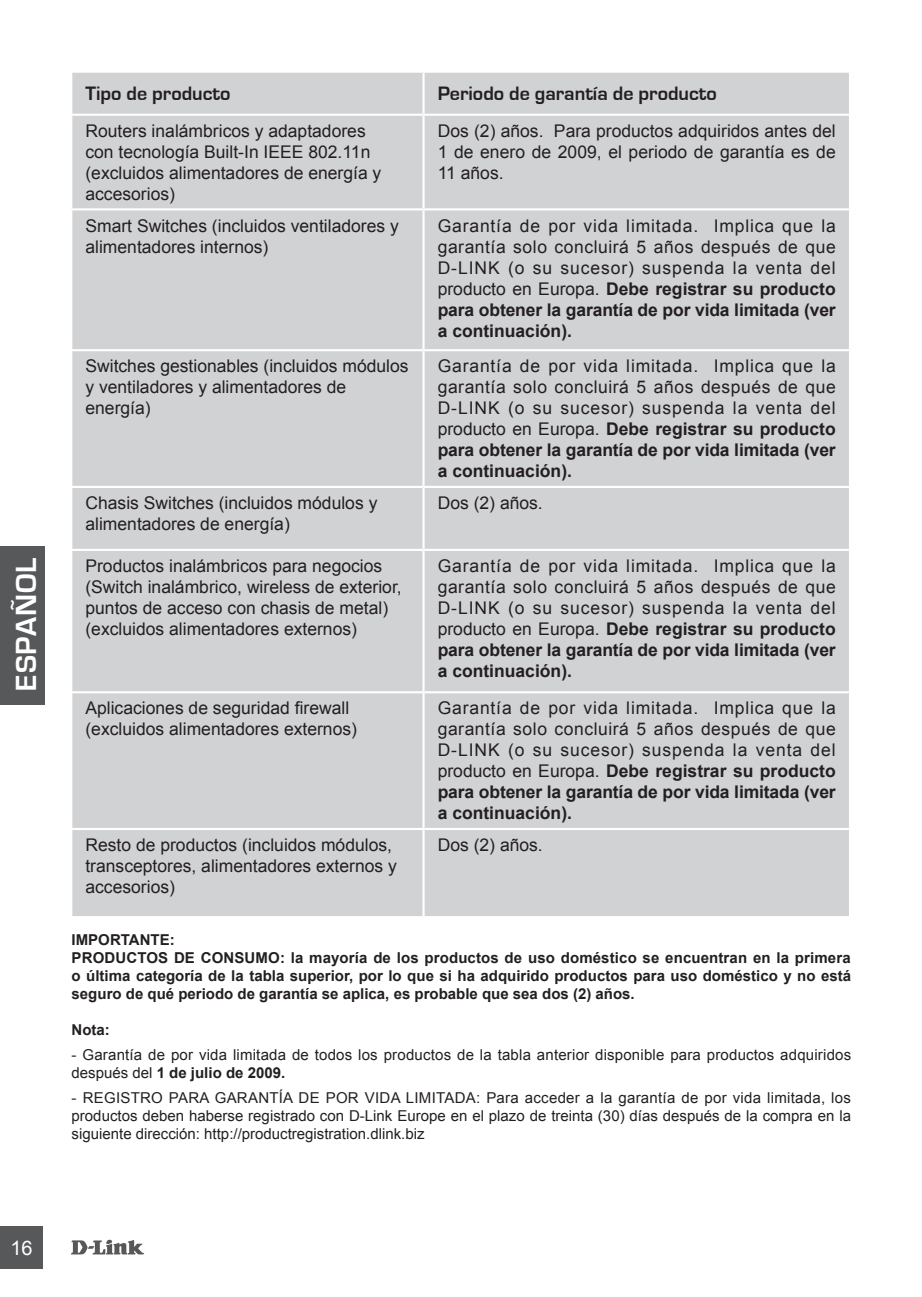
<style>
.page{position:relative;width:922px;height:1297px;background:#fff}
.page>*{position:absolute;margin:0;border:0;box-sizing:border-box;transform-origin:0 0}
.t1{font:700 30px "Eurostile";letter-spacing:.03em;color:#fff}
.t2{font:700 20px "Eurostile";color:#231f20}
.t3{font:20px "Arial";color:#fff}
.t4{font:17.5px/21px "Arial";color:#231f20}
.t5{font:15px/18px "Arial";letter-spacing:.015em;color:#231f20}
.t6{font:700 15px/18px "Arial";color:#231f20}
.s1{font-weight:700}
</style>
<div class="page">
<svg style="left:71px;top:1239px;width:73px;height:15px"></svg>
<div style="left:0;top:1226px;width:43px;height:43px;background:#57585a"></div>
<div style="left:0;top:546px;width:45px;height:159px;background:#57585a"></div>
<div style="left:72px;top:73px;width:776px;height:843px;background:#d1d2d4"></div>
<hr style="left:422px;top:73px;width:2px;height:41px;background:#fff">
<hr style="left:70px;top:114px;width:353px;height:2px;background:#fff">
<hr style="left:423px;top:114px;width:427px;height:2px;background:#fff">
<hr style="left:422px;top:116px;width:2px;height:92px;background:#fff">
<hr style="left:70px;top:208px;width:353px;height:2px;background:#fff">
<hr style="left:423px;top:208px;width:427px;height:2px;background:#fff">
<hr style="left:422px;top:210px;width:2px;height:139px;background:#fff">
<hr style="left:70px;top:349px;width:353px;height:2px;background:#fff">
<hr style="left:423px;top:349px;width:427px;height:2px;background:#fff">
<hr style="left:422px;top:351px;width:2px;height:135px;background:#fff">
<hr style="left:70px;top:486px;width:353px;height:2px;background:#fff">
<hr style="left:423px;top:486px;width:427px;height:2px;background:#fff">
<hr style="left:422px;top:488px;width:2px;height:61px;background:#fff">
<hr style="left:70px;top:549px;width:353px;height:2px;background:#fff">
<hr style="left:423px;top:549px;width:427px;height:2px;background:#fff">
<hr style="left:422px;top:551px;width:2px;height:140px;background:#fff">
<hr style="left:70px;top:691px;width:354px;height:2px;background:#fff">
<hr style="left:422px;top:693px;width:2px;height:135px;background:#fff">
<hr style="left:70px;top:828px;width:354px;height:2px;background:#fff">
<hr style="left:422px;top:830px;width:2px;height:86px;background:#fff">
<hr style="left:424px;top:691px;width:424px;height:2px;background:#fff">
<hr style="left:424px;top:828px;width:424px;height:2px;background:#fff">
<h1 class="t1" style="left:10px;top:690px;width:134px;rotate:-90deg">ESPAÑOL</h1>
<p class="t2" style="left:85px;top:82px;width:147px">Tipo de producto</p>
<p class="t2" style="left:437px;top:82px;width:281px">Periodo de garantía de producto</p>
<p class="t4" style="left:85px;top:120px;width:297px">Routers inalámbricos y adaptadores con tecnología Built-In IEEE 802.11n (excluidos alimentadores de energía y accesorios)</p>
<p class="t4" style="left:437px;top:120px;width:399px;text-align:justify">Dos (2) años. Para productos adquiridos antes del 1 de enero de 2009, el periodo de garantía es de 11 años.</p>
<p class="t4" style="left:85px;top:215px;width:315px">Smart Switches (incluidos ventiladores y alimentadores internos)</p>
<p class="t4" style="left:437px;top:215px;width:399px;text-align:justify">Garantía de por vida limitada. Implica que la garantía solo concluirá 5 años después de que D-LINK (o su sucesor) suspenda la venta del producto en Europa. <span class="s1">Debe registrar su producto para obtener la garantía de por vida limitada (ver a continuación).</span></p>
<p class="t4" style="left:85px;top:356px;width:324px">Switches gestionables (incluidos módulos y ventiladores y alimentadores de energía)</p>
<p class="t4" style="left:437px;top:356px;width:399px;text-align:justify">Garantía de por vida limitada. Implica que la garantía solo concluirá 5 años después de que D-LINK (o su sucesor) suspenda la venta del producto en Europa. <span class="s1">Debe registrar su producto para obtener la garantía de por vida limitada (ver a continuación).</span></p>
<p class="t4" style="left:85px;top:492px;width:293px">Chasis Switches (incluidos módulos y alimentadores de energía)</p>
<p class="t4" style="left:437px;top:492px;width:107px">Dos (2) años.</p>
<p class="t4" style="left:85px;top:555px;width:318px">Productos inalámbricos para negocios (Switch inalámbrico, wireless de exterior, puntos de acceso con chasis de metal) (excluidos alimentadores externos)</p>
<p class="t4" style="left:437px;top:555px;width:399px;text-align:justify">Garantía de por vida limitada. Implica que la garantía solo concluirá 5 años después de que D-LINK (o su sucesor) suspenda la venta del producto en Europa. <span class="s1">Debe registrar su producto para obtener la garantía de por vida limitada (ver a continuación).</span></p>
<p class="t4" style="left:85px;top:698px;width:273px">Aplicaciones de seguridad firewall (excluidos alimentadores externos)</p>
<p class="t4" style="left:437px;top:698px;width:399px;text-align:justify">Garantía de por vida limitada. Implica que la garantía solo concluirá 5 años después de que D-LINK (o su sucesor) suspenda la venta del producto en Europa. <span class="s1">Debe registrar su producto para obtener la garantía de por vida limitada (ver a continuación).</span></p>
<p class="t4" style="left:85px;top:835px;width:313px">Resto de productos (incluidos módulos, transceptores, alimentadores externos y accesorios)</p>
<p class="t4" style="left:437px;top:835px;width:107px">Dos (2) años.</p>
<p class="t6" style="left:72px;top:931px;width:780px">IMPORTANTE:<br>PRODUCTOS DE CONSUMO: la mayoría de los productos de uso doméstico se encuentran en la primera o última categoría de la tabla superior, por lo que si ha adquirido productos para uso doméstico y no está seguro de qué periodo de garantía se aplica, es probable que sea dos (2) años.</p>
<p class="t6" style="left:72px;top:1021px;width:40px">Nota:</p>
<p class="t5" style="left:72px;top:1046px;width:781px">- Garantía de por vida limitada de todos los productos de la tabla anterior disponible para productos adquiridos después del <span class="s1">1 de julio de 2009.</span></p>
<p class="t5" style="left:72px;top:1089px;width:780px;text-align:justify">- REGISTRO PARA GARANTÍA DE POR VIDA LIMITADA: Para acceder a la garantía de por vida limitada, los productos deben haberse registrado con D-Link Europe en el plazo de treinta (30) días después de la compra en la siguiente dirección: http://productregistration.dlink.biz</p>
<p class="t3" style="left:10px;top:1235px;width:24px">16</p>
</div>
